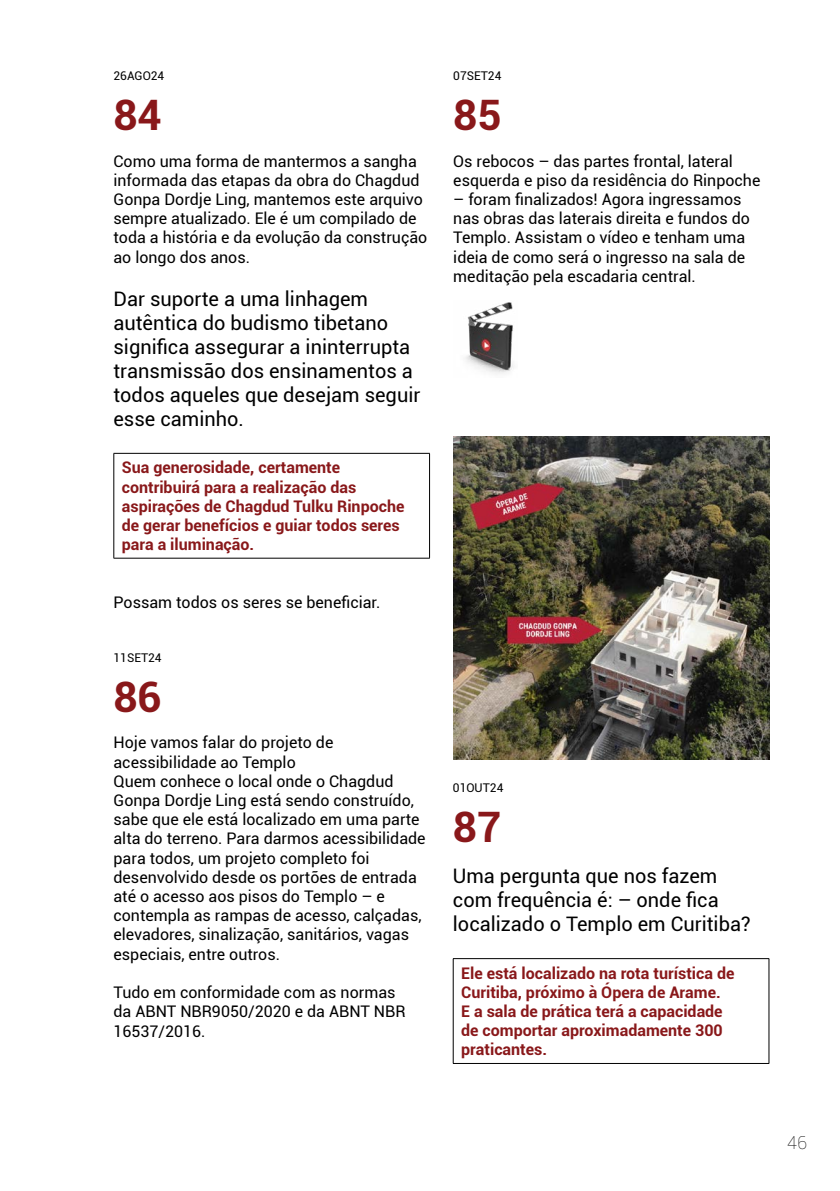
<style>
.page{position:relative;width:840px;height:1191px;background:#fff}
.page>*{position:absolute;margin:0;border:0;box-sizing:border-box;transform-origin:0 0}
.t1{font:700 42px "Roboto";color:#89181a}
.t2{font:20px/24px "Roboto";color:#000}
.t3{font:100 18px "Roboto";color:#000}
.t4{font:16px/19.2px "Roboto";color:#000}
.t5{font:700 16px/19.2px "Roboto";color:#89181a}
.t6{font:12px "Roboto";color:#000}
</style>
<div class="page">
<hr style="left:113px;top:453px;width:316px;height:1px;background:#000">
<hr style="left:113px;top:453px;width:1px;height:105px;background:#000">
<hr style="left:429px;top:453px;width:1px;height:105px;background:#000">
<hr style="left:113px;top:558px;width:316px;height:1px;background:#000">
<img style="left:465px;top:302px;width:49px;height:72px">
<hr style="left:452px;top:958px;width:316px;height:1px;background:#000">
<hr style="left:452px;top:959px;width:1px;height:104px;background:#000">
<hr style="left:768px;top:959px;width:1px;height:104px;background:#000">
<hr style="left:452px;top:1063px;width:316px;height:1px;background:#000">
<img style="left:453px;top:436px;width:315px;height:323px">
<p class="t6" style="left:113px;top:67px;width:52px">26AGO24</p>
<h1 class="t1" style="left:113px;top:86px;width:50px">84</h1>
<p class="t4" style="left:113px;top:151px;width:315px">Como uma forma de mantermos a sangha informada das etapas da obra do Chagdud Gonpa Dordje Ling, mantemos este arquivo sempre atualizado. Ele é um compilado de toda a história e da evolução da construção ao longo dos anos.</p>
<p class="t2" style="left:113px;top:286px;width:308px">Dar suporte a uma linhagem autêntica do budismo tibetano significa assegurar a ininterrupta transmissão dos ensinamentos a todos aqueles que desejam seguir esse caminho.</p>
<p class="t5" style="left:122px;top:457px;width:284px">Sua generosidade, certamente contribuirá para a realização das aspirações de Chagdud Tulku Rinpoche de gerar benefícios e guiar todos seres para a iluminação.</p>
<p class="t4" style="left:113px;top:592px;width:268px">Possam todos os seres se beneficiar.</p>
<p class="t6" style="left:113px;top:649px;width:50px">11SET24</p>
<h1 class="t1" style="left:113px;top:667px;width:50px">86</h1>
<p class="t4" style="left:113px;top:732px;width:313px">Hoje vamos falar do projeto de acessibilidade ao Templo<br>Quem conhece o local onde o Chagdud Gonpa Dordje Ling está sendo construído, sabe que ele está localizado em uma parte alta do terreno. Para darmos acessibilidade para todos, um projeto completo foi desenvolvido desde os portões de entrada até o acesso aos pisos do Templo – e contempla as rampas de acesso, calçadas, elevadores, sinalização, sanitários, vagas especiais, entre outros.</p>
<p class="t4" style="left:113px;top:982px;width:293px">Tudo em conformidade com as normas da ABNT NBR9050/2020 e da ABNT NBR<br>16537/2016.</p>
<p class="t6" style="left:453px;top:67px;width:50px">07SET24</p>
<h1 class="t1" style="left:453px;top:86px;width:50px">85</h1>
<p class="t4" style="left:453px;top:151px;width:308px">Os rebocos – das partes frontal, lateral esquerda e piso da residência do Rinpoche</p>
<p class="t4" style="left:453px;top:189px;width:298px">– foram finalizados! Agora ingressamos nas obras das laterais direita e fundos do Templo. Assistam o vídeo e tenham uma ideia de como será o ingresso na sala de meditação pela escadaria central.</p>
<p class="t6" style="left:452px;top:779px;width:52px">01OUT24</p>
<h1 class="t1" style="left:452px;top:797px;width:50px">87</h1>
<p class="t2" style="left:452px;top:863px;width:299px">Uma pergunta que nos fazem com frequência é: – onde fica localizado o Templo em Curitiba?</p>
<p class="t5" style="left:461px;top:962px;width:274px">Ele está localizado na rota turística de<br>Curitiba, próximo à Ópera de Arame.<br>E a sala de prática terá a capacidade de comportar aproximadamente 300 praticantes.</p>
<p class="t3" style="left:786px;top:1130px;width:21px">46</p>
</div>
